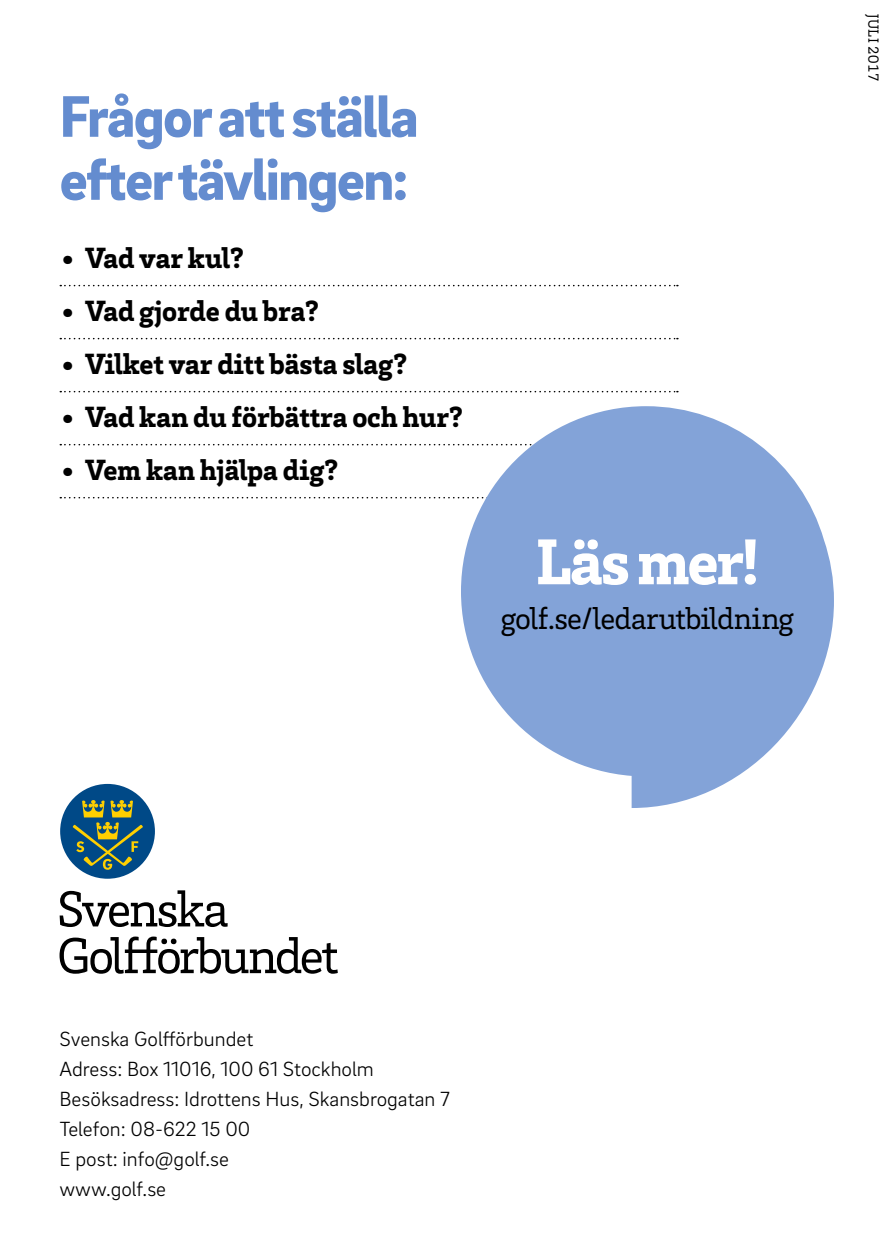
<style>
.page{position:relative;width:893px;height:1259px;background:#fff}
.page>*{position:absolute;margin:0;border:0;box-sizing:border-box;transform-origin:0 0}
.t1{font:900 66.3px "Brix Slab";letter-spacing:-.03em;color:#fff}
.t2{font:900 60px/63px "Brix Sans";letter-spacing:-.03em;color:#648ccf}
.t3{font:31.5px "Brix Slab";letter-spacing:-.025em;color:#000}
.t4{font:900 30px "Brix Slab";letter-spacing:-.005em;color:#000}
.t5{font:300 21px/30px "Brix Sans";color:#000}
.t6{font:15px "Brix Slab";letter-spacing:.03em;color:#000}
</style>
<div class="page">
<svg style="left:60px;top:890px;width:168px;height:37px"></svg>
<svg style="left:60px;top:936px;width:278px;height:37px"></svg>
<div style="left:60px;top:784px;width:95px;height:94px;background:#004987;border-radius:50%"></div>
<svg style="left:72px;top:800px;width:71px;height:69px"></svg>
<svg style="left:60px;top:285px;width:618px;height:1px"></svg>
<svg style="left:60px;top:338px;width:618px;height:1px"></svg>
<svg style="left:60px;top:391px;width:618px;height:1px"></svg>
<svg style="left:60px;top:444px;width:400px;height:1px"></svg>
<svg style="left:60px;top:497px;width:400px;height:1px"></svg>
<svg style="left:461px;top:406px;width:373px;height:402px;fill:#83a3d8"></svg>
<h2 class="t2" style="left:60px;top:82px;width:361px">Frågor att ställa efter tävlingen:</h2>
<h3 class="t4" style="left:60px;top:238px;width:186px">• Vad var kul?</h3>
<h3 class="t4" style="left:60px;top:291px;width:261px">• Vad gjorde du bra?</h3>
<h3 class="t4" style="left:60px;top:344px;width:349px">• Vilket var ditt bästa slag?</h3>
<h3 class="t4" style="left:60px;top:397px;width:405px">• Vad kan du förbättra och hur?</h3>
<h3 class="t4" style="left:60px;top:450px;width:281px">• Vem kan hjälpa dig?</h3>
<h1 class="t1" style="left:536px;top:518px;width:225px">Läs mer!</h1>
<h3 class="t3" style="left:501px;top:598px;width:295px">golf.se/ledarutbildning</h3>
<p class="t6" style="left:883px;top:14px;width:69px;rotate:90deg">JULI 2017</p>
<p class="t5" style="left:60px;top:1023px;width:392px">Svenska Golfförbundet<br>Adress: Box 11016, 100 61 Stockholm<br>Besöksadress: Idrottens Hus, Skansbrogatan 7<br>Telefon: 08-622 15 00<br>E post: info@golf.se<br>www.golf.se</p>
</div>
